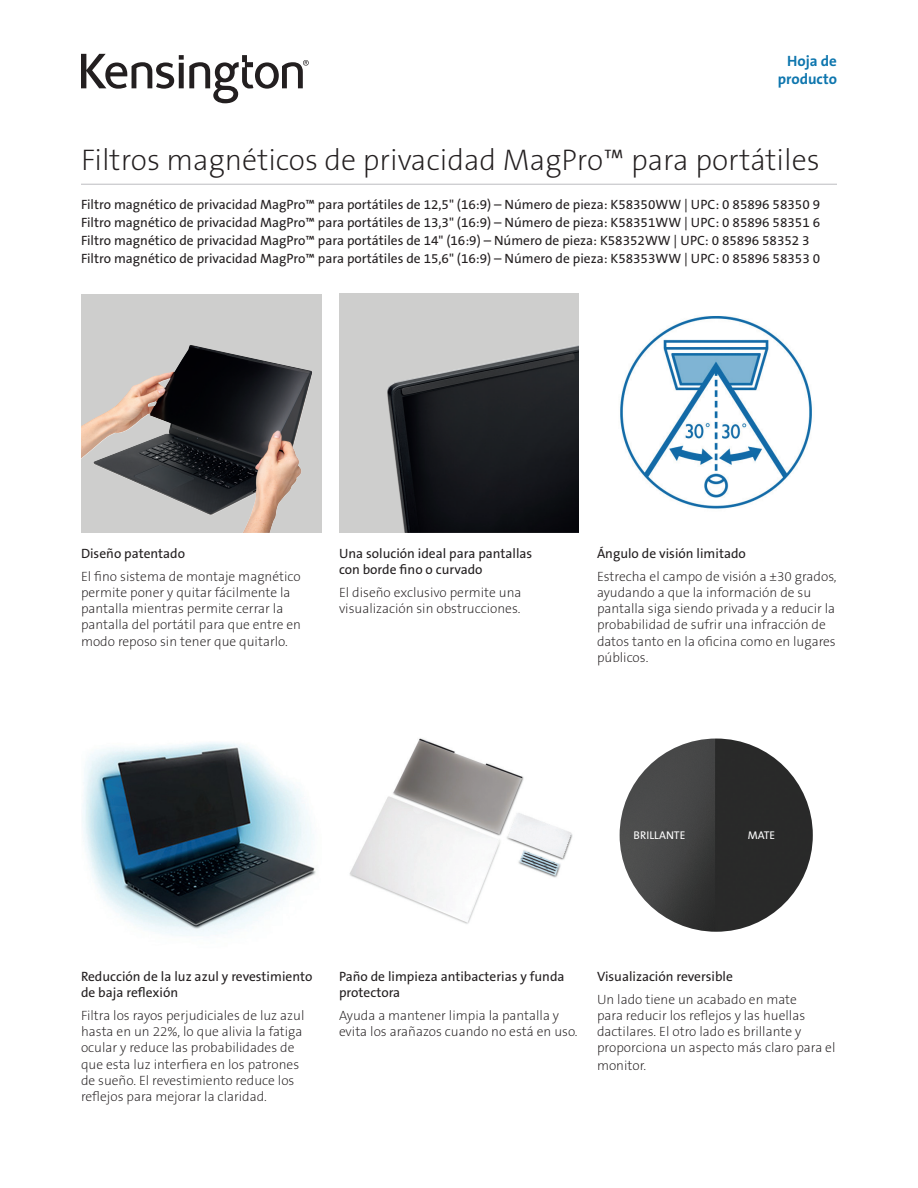
<style>
.page{position:relative;width:918px;height:1188px;background:#fff}
.page>*{position:absolute;margin:0;border:0;box-sizing:border-box;transform-origin:0 0}
.Main_Header{font:30px "The Sans KENSINGTON2 XL";color:#231f20}
.Part_No__UPC{font:15px "The Sans KENSINGTON7 Bd";color:#0e76ae}
.Body{font:13.5px/16.2px "The Sans KENSINGTON2 XL";color:#231f20}
.Part_No__UPC-2{font:13.5px "The Sans KENSINGTON5 Rg";color:#231f20}
.Body-2{font:13.5px/16.2px "The Sans KENSINGTON5 Rg";color:#231f20}
.Body-3{font:11.25px "The Sans KENSINGTON5 Rg";color:#fff}
</style>
<div class="page">
<svg style="left:81px;top:54px;width:228px;height:49px"></svg>
<img style="left:349px;top:738px;width:224px;height:186px">
<img style="left:620px;top:316px;width:192px;height:193px">
<hr style="left:81px;top:184px;width:756px;height:1px;background:#bcbdc0">
<img style="left:620px;top:739px;width:193px;height:193px;border-radius:97px">
<img style="left:82px;top:742px;width:234px;height:194px">
<div style="left:81px;top:295px;width:241px;height:238px;background:#cececd"></div>
<img style="left:81px;top:345px;width:231px;height:188px">
<div style="left:339px;top:293px;width:240px;height:240px;background:#cececd"></div>
<img style="left:387px;top:345px;width:192px;height:188px">
<p class="Part_No__UPC" style="left:787px;top:53px;width:51px">Hoja de</p>
<p class="Part_No__UPC" style="left:778px;top:71px;width:61px">producto</p>
<p class="Main_Header" style="left:81px;top:144px;width:740px">Filtros magnéticos de privacidad MagPro™ para portátiles</p>
<p class="Part_No__UPC-2" style="left:81px;top:197px;width:741px">Filtro magnético de privacidad MagPro™ para portátiles de 12,5" (16:9) – Número de pieza: K58350WW | UPC: 0 85896 58350 9</p>
<p class="Part_No__UPC-2" style="left:81px;top:215px;width:741px">Filtro magnético de privacidad MagPro™ para portátiles de 13,3" (16:9) – Número de pieza: K58351WW | UPC: 0 85896 58351 6</p>
<p class="Part_No__UPC-2" style="left:81px;top:233px;width:730px">Filtro magnético de privacidad MagPro™ para portátiles de 14" (16:9) – Número de pieza: K58352WW | UPC: 0 85896 58352 3</p>
<p class="Part_No__UPC-2" style="left:81px;top:251px;width:741px">Filtro magnético de privacidad MagPro™ para portátiles de 15,6" (16:9) – Número de pieza: K58353WW | UPC: 0 85896 58353 0</p>
<p class="Body-2" style="left:81px;top:546px;width:106px">Diseño patentado</p>
<p class="Body" style="left:81px;top:569px;width:222px">El fino sistema de montaje magnético permite poner y quitar fácilmente la pantalla mientras permite cerrar la pantalla del portátil para que entre en modo reposo sin tener que quitarlo.</p>
<p class="Body-2" style="left:339px;top:546px;width:195px">Una solución ideal para pantallas con borde fino o curvado</p>
<p class="Body" style="left:339px;top:585px;width:184px">El diseño exclusivo permite una visualización sin obstrucciones.</p>
<p class="Body-2" style="left:597px;top:546px;width:150px">Ángulo de visión limitado</p>
<p class="Body" style="left:597px;top:569px;width:241px">Estrecha el campo de visión a ±30 grados, ayudando a que la información de su pantalla siga siendo privada y a reducir la probabilidad de sufrir una infracción de datos tanto en la oficina como en lugares públicos.</p>
<p class="Body-3" style="left:633px;top:829px;width:53px">BRILLANTE</p>
<p class="Body-3" style="left:748px;top:829px;width:29px">MATE</p>
<p class="Body-2" style="left:81px;top:969px;width:233px">Reducción de la luz azul y revestimiento de baja reflexión</p>
<p class="Body" style="left:81px;top:1008px;width:225px">Filtra los rayos perjudiciales de luz azul hasta en un 22%, lo que alivia la fatiga ocular y reduce las probabilidades de que esta luz interfiera en los patrones de sueño. El revestimiento reduce los reflejos para mejorar la claridad.</p>
<p class="Body-2" style="left:339px;top:969px;width:227px">Paño de limpieza antibacterias y funda protectora</p>
<p class="Body" style="left:339px;top:1008px;width:240px">Ayuda a mantener limpia la pantalla y evita los arañazos cuando no está en uso.</p>
<p class="Body-2" style="left:597px;top:969px;width:138px">Visualización reversible</p>
<p class="Body" style="left:597px;top:991px;width:240px">Un lado tiene un acabado en mate<br>para reducir los reflejos y las huellas dactilares. El otro lado es brillante y proporciona un aspecto más claro para el</p>
<p class="Body" style="left:597px;top:1058px;width:51px">monitor.</p>
</div>
